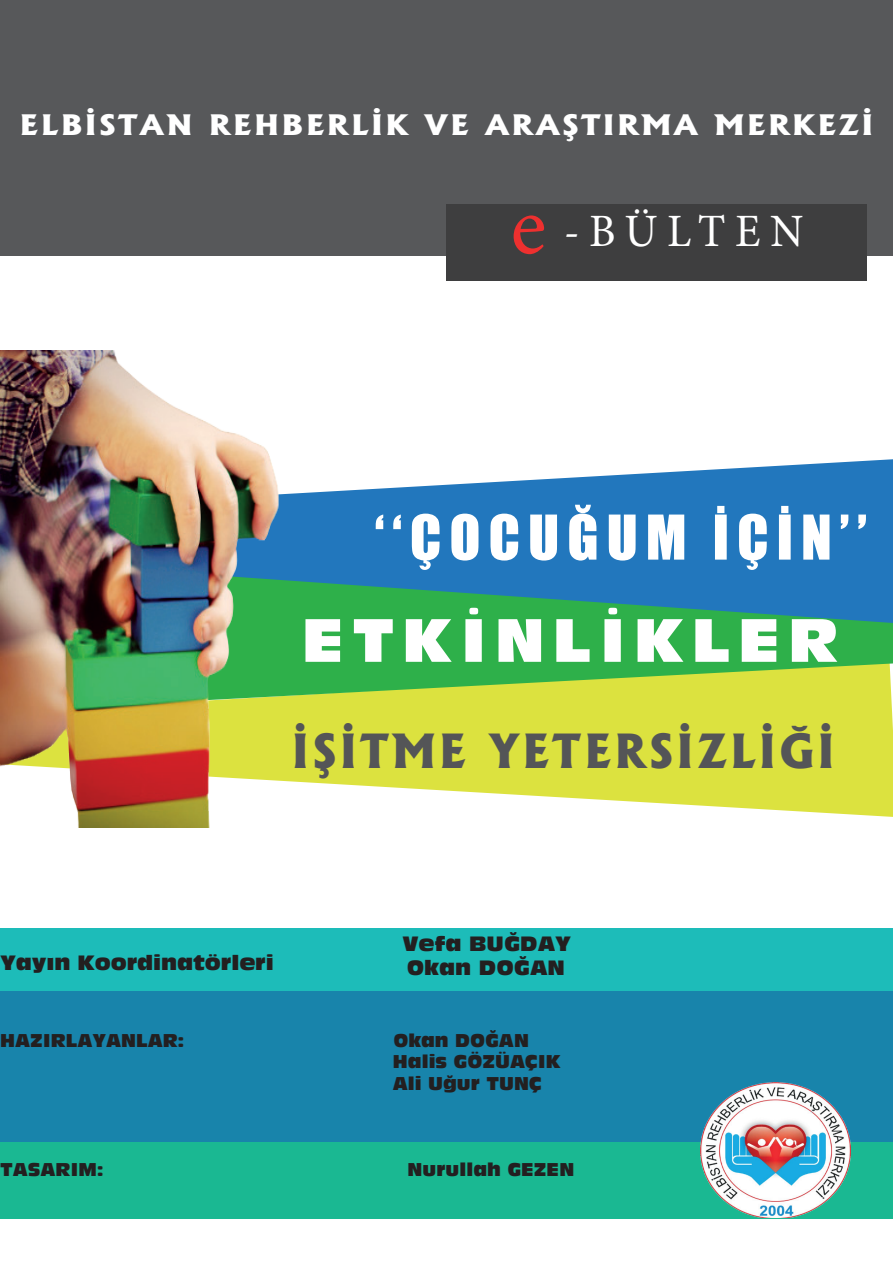
<style>
.page{position:relative;width:893px;height:1263px;background:#fff}
.page>*{position:absolute;margin:0;border:0;box-sizing:border-box;transform-origin:0 0}
.t1{font:60px "Antique Olive Compact";letter-spacing:.13em;color:#fff}
.t2{font:57px "Impact";letter-spacing:.14em;color:#fff}
.t3{font:46.35px "Minion Pro";letter-spacing:.21em;color:#fff}
.t4{font:800 45px "Albertus";letter-spacing:.07em;color:#545557}
.t5{font:800 27px "Albertus";letter-spacing:.075em;color:#fff;scale:1.15 1}
.t6{font:20.1px "Antique Olive Compact";letter-spacing:-.01em;color:#231f20;scale:1.04 1}
.t7{font:18px/21.6px "Antique Olive Compact";color:#231f20}
.s1{font-size:84px;color:#ee302f}
</style>
<div class="page">
<svg style="left:593px;top:711px;width:300px;height:106px;fill:#dce23f"></svg>
<svg style="left:593px;top:623px;width:300px;height:88px;fill:#2eb04a"></svg>
<svg style="left:593px;top:459px;width:300px;height:164px;fill:#2277bd"></svg>
<div style="left:0;top:0;width:893px;height:255px;background:#57585a"></div>
<div style="left:0;top:990px;width:893px;height:152px;background:#1884ab"></div>
<div style="left:0;top:1142px;width:893px;height:76px;background:#1ab892"></div>
<img style="left:701px;top:1082px;width:149px;height:135px">
<img style="left:0;top:350px;width:593px;height:477px">
<div style="left:446px;top:204px;width:421px;height:77px;background:#3e3e3f"></div>
<div style="left:0;top:928px;width:893px;height:62px;background:#1dbcb9"></div>
<h3 class="t5" style="left:19px;top:107px;width:744px">ELBİSTAN REHBERLİK VE ARAŞTIRMA MERKEZİ</h3>
<h3 class="t3" style="left:510px;top:200px;width:294px"><span class="s1">e</span> -BÜLTEN</h3>
<h2 class="t2" style="left:375px;top:493px;width:494px">‘‘ÇOCUĞUM İÇİN’’</h2>
<h1 class="t1" style="left:302px;top:603px;width:538px">ETKİNLİKLER</h1>
<h3 class="t4" style="left:292px;top:722px;width:544px">İŞİTME YETERSİZLİĞİ</h3>
<p class="t6" style="left:402px;top:931px;width:164px">Vefa BUĞDAY</p>
<p class="t6" style="left:0;top:951px;width:265px">Yayın Koordinatörleri</p>
<p class="t6" style="left:407px;top:955px;width:154px">Okan DOĞAN</p>
<p class="t7" style="left:0;top:1029px;width:186px">HAZIRLAYANLAR:</p>
<p class="t7" style="left:393px;top:1029px;width:170px">Okan DOĞAN<br>Halis GÖZÜAÇIK<br>Ali Uğur TUNÇ</p>
<p class="t7" style="left:0;top:1158px;width:105px">TASARIM:</p>
<p class="t7" style="left:408px;top:1158px;width:168px">Nurullah GEZEN</p>
</div>
